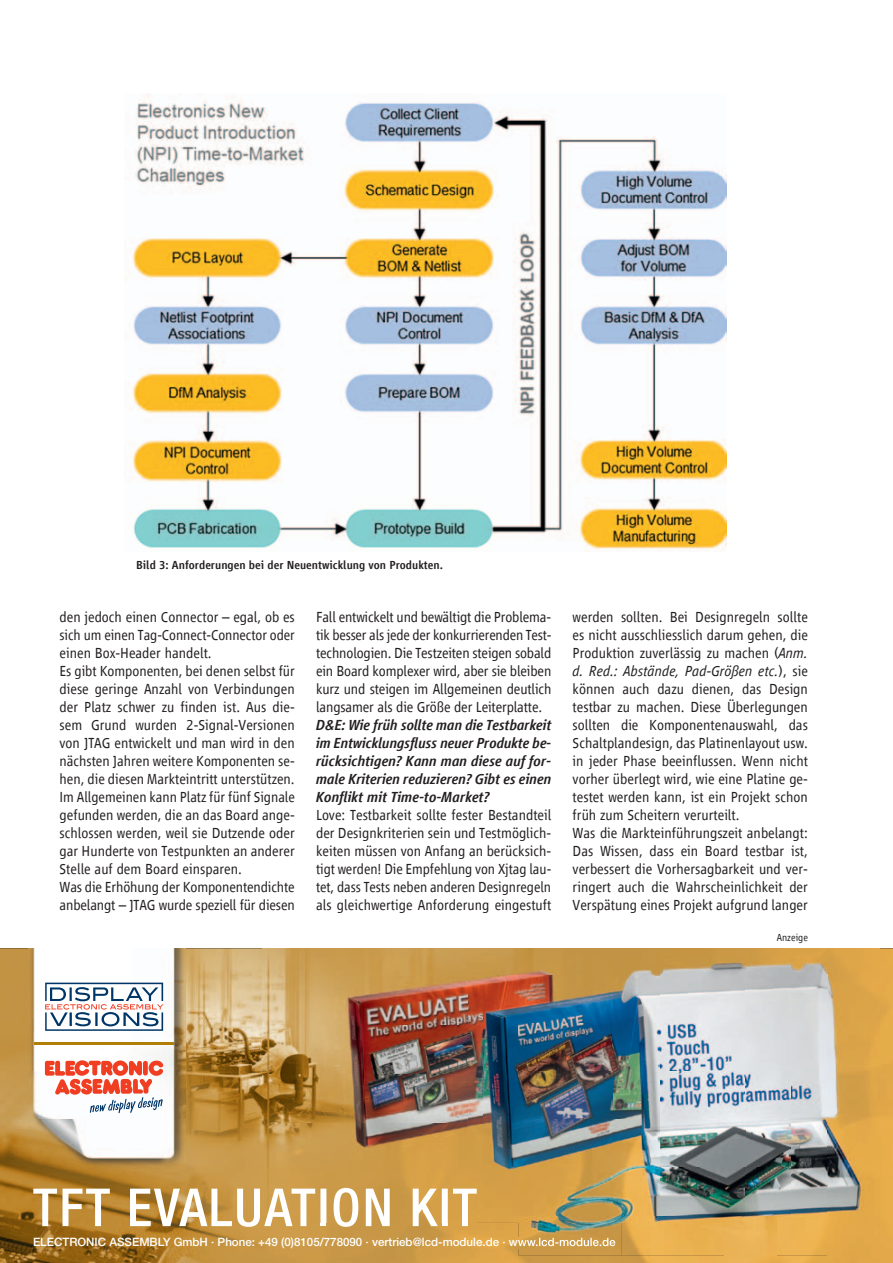
<style>
.page{position:relative;width:893px;height:1263px;background:#fff}
.page>*{position:absolute;margin:0;border:0;box-sizing:border-box;transform-origin:0 0}
.t1{font:500 condensed 52.5px "Helvetica Neue LT";letter-spacing:.04em;color:#fff}
.i_Antwort{font:300 15px/18px "Vialog LT Com";color:#231f20;text-align:justify}
.i_Frage{font:italic 500 15px/18px "Vialog LT Com";color:#231f20;text-align:justify}
.i_BU{font:500 12px "Vialog LT Com";color:#231f20}
.t2{font:500 11.55px "Helvetica Neue LT";color:#fff}
.t_Bildquelle{font:300 10.5px "Vialog LT Com";color:#231f20}
.s1{font-style:italic}
</style>
<div class="page">
<img style="left:124px;top:94px;width:603px;height:457px">
<img style="left:0;top:948px;width:893px;height:315px">
<img style="left:29px;top:948px;width:156px;height:220px">
<svg style="left:45px;top:982px;width:118px;height:49px"></svg>
<svg style="left:45px;top:1060px;width:118px;height:53px"></svg>
<hr style="left:34px;top:1042px;width:140px;height:3px;background:#b17f07">
<img style="left:262px;top:948px;width:205px;height:240px">
<img style="left:467px;top:948px;width:16px;height:176px">
<img style="left:467px;top:1124px;width:51px;height:98px">
<img style="left:262px;top:1188px;width:215px;height:34px">
<img style="left:483px;top:948px;width:307px;height:267px">
<img style="left:790px;top:948px;width:37px;height:213px">
<img style="left:827px;top:948px;width:52px;height:307px">
<img style="left:776px;top:1161px;width:51px;height:94px">
<img style="left:518px;top:1222px;width:103px;height:33px">
<img style="left:621px;top:1215px;width:155px;height:40px">
<img style="left:518px;top:1237px;width:97px;height:11px">
<img style="left:518px;top:1215px;width:141px;height:7px">
<p class="i_BU" style="left:136px;top:558px;width:308px">Bild 3: Anforderungen bei der Neuentwicklung von Produkten.</p>
<p class="i_Antwort" style="left:60px;top:608px;width:237px">den jedoch einen Connector – egal, ob es sich um einen Tag-Connect-Connector oder einen Box-Header handelt.</p>
<p class="i_Antwort" style="left:60px;top:662px;width:237px">Es gibt Komponenten, bei denen selbst für diese geringe Anzahl von Verbindungen der Platz schwer zu finden ist. Aus die&shy;sem Grund wurden 2-Signal-Versionen von JTAG entwickelt und man wird in den nächsten Jahren weitere Komponenten se&shy;hen, die diesen Markteintritt unterstützen.</p>
<p class="i_Antwort" style="left:60px;top:788px;width:237px">Im Allgemeinen kann Platz für fünf Signale gefunden werden, die an das Board ange&shy;schlossen werden, weil sie Dutzende oder gar Hunderte von Testpunkten an anderer Stelle auf dem Board einsparen.</p>
<p class="i_Antwort" style="left:60px;top:878px;width:237px">Was die Erhöhung der Komponentendichte anbelangt – JTAG wurde speziell für diesen</p>
<p class="i_Antwort" style="left:316px;top:608px;width:237px">Fall entwickelt und bewältigt die Problema&shy;tik besser als jede der konkurrierenden Test&shy;technologien. Die Testzeiten steigen sobald ein Board komplexer wird, aber sie bleiben kurz und steigen im Allgemeinen deutlich langsamer als die Größe der Leiterplatte.</p>
<p class="i_Frage" style="left:316px;top:716px;width:237px">D&amp;E: Wie früh sollte man die Testbarkeit im Entwicklungsfluss neuer Produkte be&shy;rücksichtigen? Kann man diese auf for&shy;male Kriterien reduzieren? Gibt es einen Konflikt mit Time-to-Market?</p>
<p class="i_Antwort" style="left:316px;top:806px;width:237px">Love: Testbarkeit sollte fester Bestandteil der Designkriterien sein und Testmöglich&shy;keiten müssen von Anfang an berücksich&shy;tigt werden! Die Empfehlung von Xjtag lau&shy;tet, dass Tests neben anderen Designregeln als gleichwertige Anforderung eingestuft</p>
<p class="i_Antwort" style="left:573px;top:608px;width:237px">werden sollten. Bei Designregeln sollte es nicht ausschliesslich darum gehen, die Produktion zuverlässig zu machen (<span class="s1">Anm. d. Red.: Abstände, Pad-Größen etc.</span>), sie können auch dazu dienen, das Design testbar zu machen. Diese Überlegungen sollten die Komponentenauswahl, das Schaltplandesign, das Platinenlayout usw. in jeder Phase beeinflussen. Wenn nicht vorher überlegt wird, wie eine Platine ge&shy;testet werden kann, ist ein Projekt schon früh zum Scheitern verurteilt.</p>
<p class="i_Antwort" style="left:573px;top:824px;width:237px">Was die Markteinführungszeit anbelangt:<br>Das Wissen, dass ein Board testbar ist, verbessert die Vorhersagbarkeit und ver&shy;ringert auch die Wahrscheinlichkeit der Verspätung eines Projekt aufgrund langer</p>
<p class="t_Bildquelle" style="left:777px;top:931px;width:33px">Anzeige</p>
<h1 class="t1" style="left:33px;top:1176px;width:445px">TFT EVALUATION KIT</h1>
<p class="t2" style="left:33px;top:1235px;width:584px">ELECTRONIC ASSEMBLY GmbH · Phone: +49 (0)8105/778090 · vertrieb@lcd-module.de · www.lcd-module.de</p>
</div>
